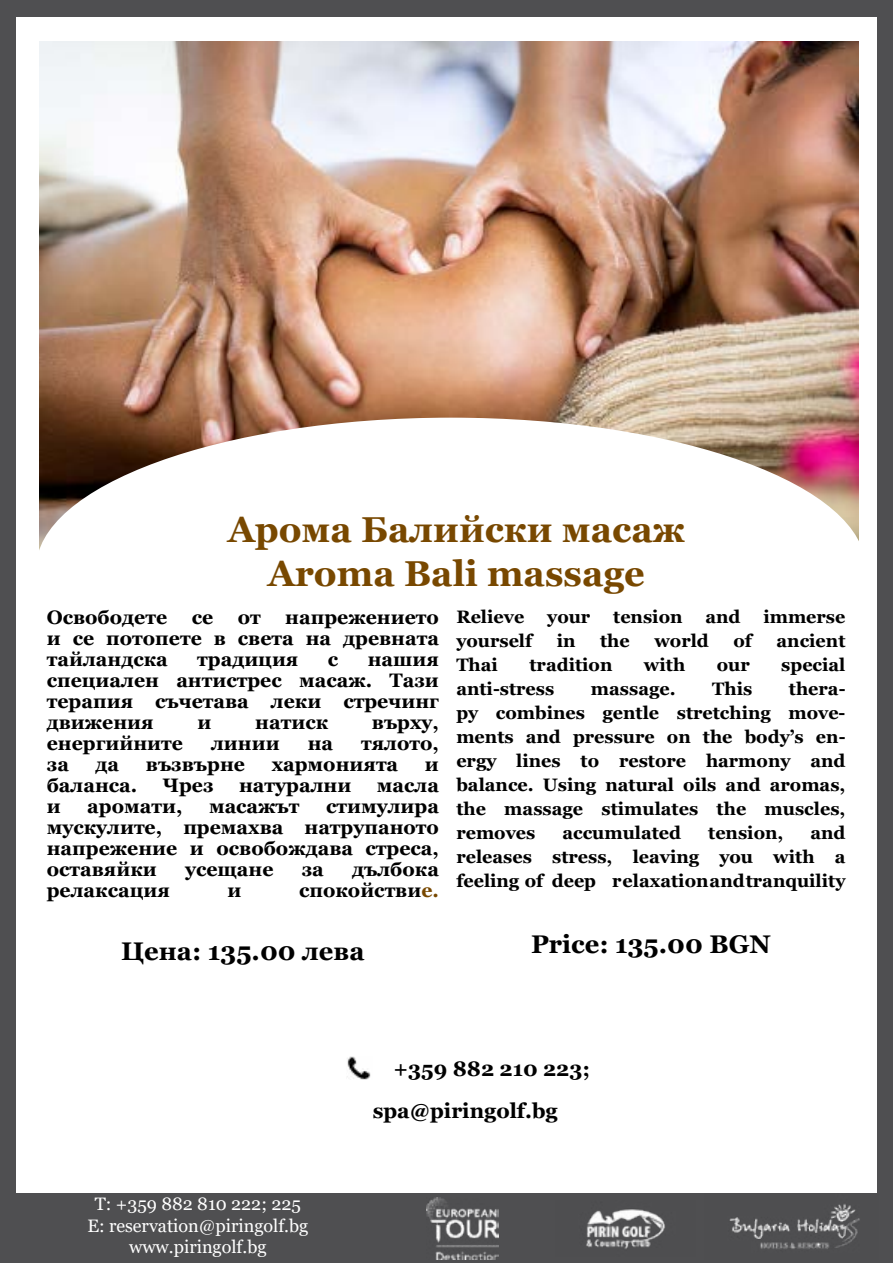
<style>
.page{position:relative;width:893px;height:1263px;background:#fff}
.page>*{position:absolute;margin:0;border:0;box-sizing:border-box;transform-origin:0 0}
.t1{font:700 36px/43.2px "Georgia";color:#784800;text-align:center}
.t2{font:700 25.5px "Georgia";color:#000}
.t3{font:700 21px/42.2px "Georgia";color:#000}
.t4{font:700 19.5px/21px "Georgia";color:#000;text-align:justify}
.t5{font:700 18px/24px "Georgia";color:#000;text-align:justify}
.t6{font:18px/21.6px "Georgia";color:#fff;text-align:center}
.s1{color:#784800}
</style>
<div class="page">
<div style="left:0;top:0;width:892px;height:16px;background:#4f4f51"></div>
<div style="left:0;top:9px;width:16px;height:1247px;background:#4f4f51"></div>
<div style="left:878px;top:0;width:15px;height:1256px;background:#4f4f51"></div>
<img style="left:40px;top:41px;width:819px;height:506px">
<div style="left:36px;top:418px;width:830px;height:302px;background:#fff;border-radius:50%"></div>
<div style="left:0;top:1193px;width:893px;height:70px;background:#4f4f51"></div>
<img style="left:586px;top:1209px;width:79px;height:40px">
<img style="left:426px;top:1198px;width:73px;height:61px">
<img style="left:729px;top:1204px;width:131px;height:45px">
<img style="left:347px;top:1056px;width:24px;height:24px">
<h1 class="t1" style="left:228px;top:508px;width:459px">Арома Балийски масаж<br>Aroma Bali massage</h1>
<p class="t4" style="left:47px;top:607px;width:122px">Освободете</p>
<p class="t4" style="left:192px;top:607px;width:23px">се</p>
<p class="t4" style="left:238px;top:607px;width:25px">от</p>
<p class="t4" style="left:47px;top:607px;width:394px;text-indent:238px">напрежението и се потопете в света на древната тайландска</p>
<p class="t4" style="left:47px;top:649px;width:394px;text-indent:321px">нашия специален антистрес масаж. Тази терапия съчетава леки стречинг движения</p>
<p class="t4" style="left:197px;top:649px;width:103px">традиция</p>
<p class="t4" style="left:328px;top:649px;width:12px">с</p>
<p class="t4" style="left:197px;top:712px;width:15px">и</p>
<p class="t4" style="left:255px;top:712px;width:74px">натиск</p>
<p class="t4" style="left:372px;top:712px;width:69px">върху,</p>
<p class="t4" style="left:47px;top:733px;width:138px">енергийните</p>
<p class="t4" style="left:211px;top:733px;width:70px">линии</p>
<p class="t4" style="left:308px;top:733px;width:27px">на</p>
<p class="t4" style="left:361px;top:733px;width:79px">тялото,</p>
<p class="t4" style="left:47px;top:754px;width:24px">за</p>
<p class="t4" style="left:96px;top:754px;width:25px">да</p>
<p class="t4" style="left:146px;top:754px;width:101px">възвърне</p>
<p class="t4" style="left:272px;top:754px;width:128px">хармонията</p>
<p class="t4" style="left:425px;top:754px;width:15px">и</p>
<p class="t4" style="left:47px;top:775px;width:92px">баланса.</p>
<p class="t4" style="left:163px;top:775px;width:52px">Чрез</p>
<p class="t4" style="left:239px;top:775px;width:114px">натурални</p>
<p class="t4" style="left:377px;top:775px;width:64px">масла</p>
<p class="t4" style="left:47px;top:796px;width:15px">и</p>
<p class="t4" style="left:87px;top:796px;width:97px">аромати,</p>
<p class="t4" style="left:209px;top:796px;width:92px">масажът</p>
<p class="t4" style="left:47px;top:796px;width:394px;text-indent:279px">стимулира мускулите, премахва натрупаното напрежение и освобождава стреса, оставяйки</p>
<p class="t4" style="left:185px;top:859px;width:90px">усещане</p>
<p class="t4" style="left:302px;top:859px;width:24px">за</p>
<p class="t4" style="left:352px;top:859px;width:88px">дълбока</p>
<p class="t4" style="left:47px;top:880px;width:125px">релаксация</p>
<p class="t4" style="left:227px;top:880px;width:15px">и</p>
<p class="t4" style="left:299px;top:880px;width:141px">спокойстви<span class="s1">е.</span></p>
<h2 class="t2" style="left:121px;top:935px;width:245px">Цена: 135.00 лева</h2>
<p class="t5" style="left:456px;top:605px;width:70px">Relieve</p>
<p class="t5" style="left:547px;top:605px;width:45px">your</p>
<p class="t5" style="left:613px;top:605px;width:71px">tension</p>
<p class="t5" style="left:705px;top:605px;width:37px">and</p>
<p class="t5" style="left:763px;top:605px;width:84px">immerse</p>
<p class="t5" style="left:456px;top:629px;width:77px">yourself</p>
<p class="t5" style="left:557px;top:629px;width:20px">in</p>
<p class="t5" style="left:600px;top:629px;width:31px">the</p>
<p class="t5" style="left:654px;top:629px;width:56px">world</p>
<p class="t5" style="left:733px;top:629px;width:20px">of</p>
<p class="t5" style="left:776px;top:629px;width:70px">ancient</p>
<p class="t5" style="left:456px;top:653px;width:43px">Thai</p>
<p class="t5" style="left:529px;top:653px;width:84px">tradition</p>
<p class="t5" style="left:644px;top:653px;width:43px">with</p>
<p class="t5" style="left:717px;top:653px;width:34px">our</p>
<p class="t5" style="left:781px;top:653px;width:66px">special</p>
<p class="t5" style="left:456px;top:677px;width:99px">anti-stress</p>
<p class="t5" style="left:591px;top:677px;width:86px">massage.</p>
<p class="t5" style="left:712px;top:677px;width:42px">This</p>
<p class="t5" style="left:456px;top:677px;width:391px;text-indent:333px">thera&shy;py combines gentle stretching move&shy;ments and pressure on the body’s en&shy;ergy lines to restore harmony and balance. Using natural oils and aromas, the massage stimulates the muscles, removes</p>
<p class="t5" style="left:456px;top:821px;width:391px;text-indent:354px">and releases stress, leaving you with a feeling of deep r elaxation and tranquility</p>
<p class="t5" style="left:562px;top:821px;width:120px">accumulated</p>
<p class="t5" style="left:708px;top:821px;width:77px">tension,</p>
<h2 class="t2" style="left:531px;top:928px;width:241px">Price: 135.00 BGN</h2>
<p class="t6" style="left:87px;top:1193px;width:223px">Т: +359 882 810 222; 225<br>Е: reservation@piringolf.bg www.piringolf.bg</p>
<p class="t3" style="left:373px;top:1047px;width:219px;text-indent:21px">+359 882 210 223; spa@piringolf.bg</p>
</div>
